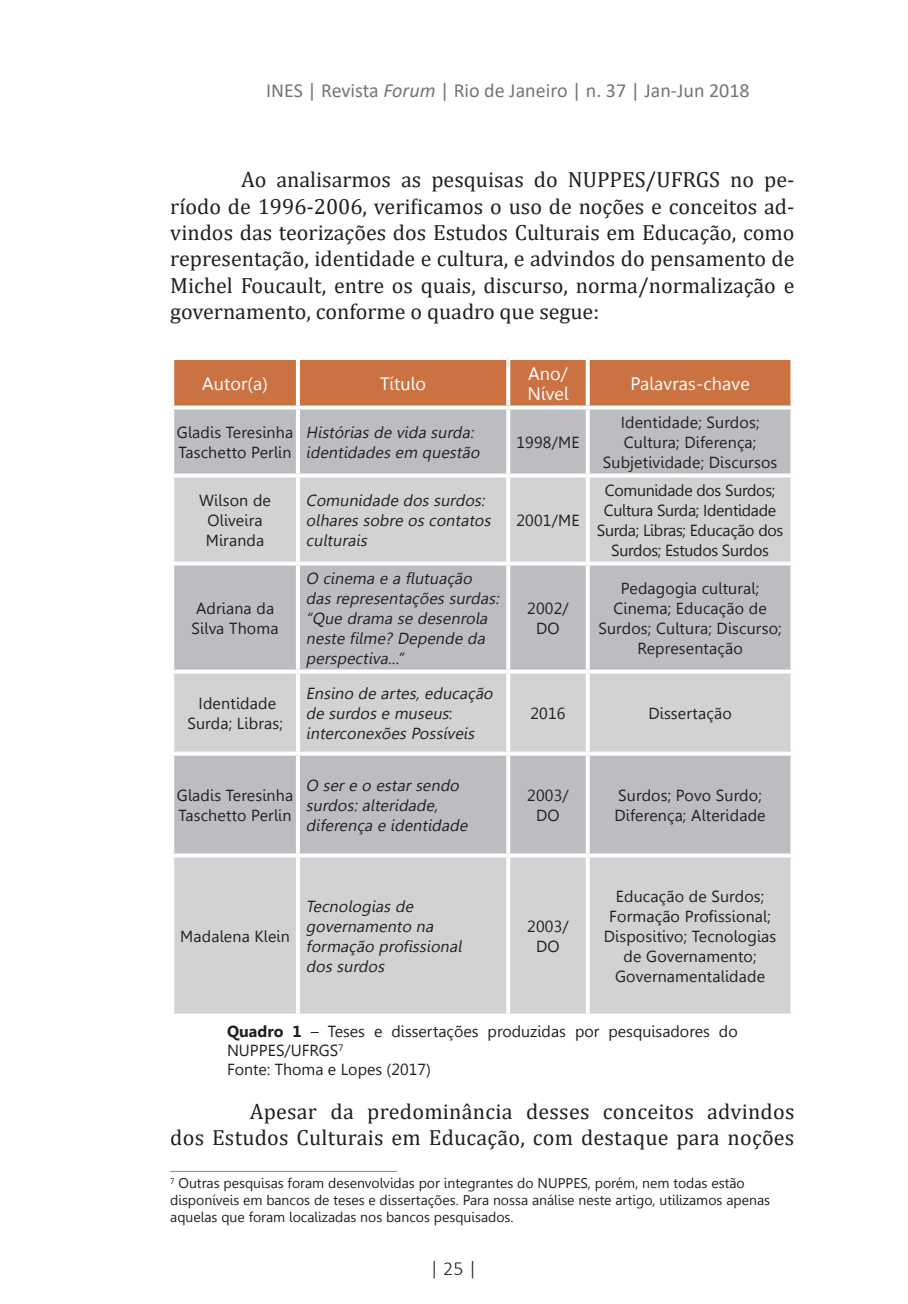
<style>
.page{position:relative;width:908px;height:1304px;background:#fff}
.page>*{position:absolute;margin:0;border:0;box-sizing:border-box;transform-origin:0 0}
.t1{font:22px/26.4px "Cambria";letter-spacing:.01em;color:#231f20;text-align:justify}
.t2{font:20px "Calibri";color:#737779}
.t3{font:300 20px "Calibri";color:#231f20}
.texto_tabela{font:18px/20px "Gisha";letter-spacing:.01em;color:#fff}
.texto_tabela-2{font:16px/20px "Gisha";letter-spacing:.01em;color:#231f20;text-align:center}
.texto_tabela-3{font:italic 16px/20px "Gisha";color:#231f20}
.legenda{font:16px/19.2px "Gisha";color:#231f20}
.texto_tabela-4{font:16px/20px "Gisha";letter-spacing:-.02em;color:#231f20;text-align:center}
.pé_de_página{font:14px/16.8px "Gisha";color:#231f20}
.s1{font-style:italic}
.s2{font-style:normal}
.s3{font-weight:700}
</style>
<div class="page">
<div style="left:174px;top:360px;width:616px;height:46px;background:#cb7243"></div>
<div style="left:174px;top:410px;width:616px;height:64px;background:#bcbdc0"></div>
<svg style="left:174px;top:478px;width:616px;height:536px;background:#c9cacc"></svg>
<hr style="left:296px;top:360px;width:4px;height:46px;background:#fff">
<svg style="left:506px;top:360px;width:4px;height:46px"></svg>
<svg style="left:585px;top:360px;width:4px;height:46px"></svg>
<svg style="left:790px;top:360px;width:3px;height:46px"></svg>
<svg style="left:172px;top:406px;width:126px;height:4px"></svg>
<svg style="left:298px;top:409px;width:210px;height:1px"></svg>
<hr style="left:296px;top:410px;width:4px;height:64px;background:#fff">
<svg style="left:508px;top:406px;width:79px;height:4px"></svg>
<svg style="left:506px;top:410px;width:4px;height:64px"></svg>
<svg style="left:587px;top:406px;width:205px;height:4px"></svg>
<svg style="left:585px;top:410px;width:4px;height:64px"></svg>
<svg style="left:790px;top:410px;width:2px;height:64px"></svg>
<svg style="left:173px;top:477px;width:125px;height:1px"></svg>
<svg style="left:298px;top:477px;width:210px;height:1px"></svg>
<hr style="left:296px;top:478px;width:4px;height:84px;background:#fff">
<svg style="left:508px;top:474px;width:79px;height:4px"></svg>
<svg style="left:506px;top:478px;width:4px;height:84px"></svg>
<svg style="left:587px;top:474px;width:205px;height:4px"></svg>
<svg style="left:585px;top:478px;width:4px;height:84px"></svg>
<svg style="left:790px;top:478px;width:2px;height:84px"></svg>
<svg style="left:172px;top:562px;width:126px;height:4px"></svg>
<svg style="left:298px;top:562px;width:210px;height:4px"></svg>
<hr style="left:296px;top:566px;width:4px;height:104px;background:#fff">
<svg style="left:508px;top:562px;width:79px;height:4px"></svg>
<svg style="left:506px;top:566px;width:4px;height:104px"></svg>
<svg style="left:587px;top:562px;width:205px;height:4px"></svg>
<svg style="left:585px;top:566px;width:4px;height:104px"></svg>
<svg style="left:790px;top:566px;width:2px;height:104px"></svg>
<svg style="left:173px;top:670px;width:125px;height:4px"></svg>
<svg style="left:298px;top:670px;width:210px;height:4px"></svg>
<hr style="left:296px;top:674px;width:4px;height:78px;background:#fff">
<svg style="left:508px;top:670px;width:79px;height:4px"></svg>
<svg style="left:506px;top:674px;width:4px;height:78px"></svg>
<svg style="left:587px;top:670px;width:205px;height:4px"></svg>
<svg style="left:585px;top:674px;width:4px;height:78px"></svg>
<svg style="left:790px;top:674px;width:2px;height:78px"></svg>
<svg style="left:172px;top:752px;width:126px;height:4px"></svg>
<svg style="left:298px;top:752px;width:210px;height:4px"></svg>
<hr style="left:296px;top:756px;width:4px;height:97px;background:#fff">
<svg style="left:508px;top:752px;width:79px;height:4px"></svg>
<svg style="left:506px;top:756px;width:4px;height:97px"></svg>
<svg style="left:587px;top:752px;width:205px;height:4px"></svg>
<svg style="left:585px;top:756px;width:4px;height:97px"></svg>
<svg style="left:790px;top:756px;width:1px;height:97px"></svg>
<svg style="left:172px;top:853px;width:126px;height:4px"></svg>
<svg style="left:298px;top:853px;width:210px;height:4px"></svg>
<hr style="left:296px;top:857px;width:4px;height:157px;background:#fff">
<svg style="left:508px;top:853px;width:79px;height:4px"></svg>
<svg style="left:506px;top:857px;width:4px;height:157px"></svg>
<svg style="left:587px;top:853px;width:205px;height:4px"></svg>
<svg style="left:585px;top:857px;width:4px;height:157px"></svg>
<svg style="left:790px;top:857px;width:2px;height:157px"></svg>
<hr style="left:170px;top:1171px;width:227px;height:1px;background:#cb7243">
<p class="t2" style="left:266px;top:77px;width:485px">INES | Revista <span class="s1">Forum</span> | Rio de Janeiro | n. 37 | Jan-Jun 2018</p>
<p class="t1" style="left:170px;top:166px;width:625px;text-indent:71px">Ao analisarmos as pesquisas do NUPPES/UFRGS no pe&shy;ríodo de 1996-2006, verificamos o uso de noções e conceitos ad&shy;vindos das teorizações dos Estudos Culturais em Educação, como representação, identidade e cultura, e advindos do pensamento de Michel Foucault, entre os quais, discurso, norma/normalização e governamento, conforme o quadro que segue:</p>
<p class="texto_tabela" style="left:202px;top:373px;width:67px">Autor(a)</p>
<p class="texto_tabela" style="left:380px;top:373px;width:48px">Título</p>
<p class="texto_tabela" style="left:527px;top:363px;width:43px">Ano/<br>Nível</p>
<p class="texto_tabela" style="left:630px;top:373px;width:121px">Palavras-chave</p>
<p class="texto_tabela-2" style="left:177px;top:422px;width:118px;text-align:left">Gladis Teresinha<br>Taschetto Perlin</p>
<p class="texto_tabela-3" style="left:306px;top:422px;width:178px">Histórias de vida surda: identidades em questão</p>
<p class="texto_tabela-2" style="left:516px;top:432px;width:64px">1998/ME</p>
<p class="texto_tabela-2" style="left:602px;top:412px;width:176px">Identidade; Surdos;<br>Cultura; Diferença;<br>Subjetividade; Discursos</p>
<p class="texto_tabela-2" style="left:199px;top:490px;width:73px">Wilson de<br>Oliveira<br>Miranda</p>
<p class="texto_tabela-3" style="left:306px;top:490px;width:189px">Comunidade dos surdos: olhares sobre os contatos culturais</p>
<p class="texto_tabela-2" style="left:191px;top:598px;width:88px;text-align:left">Adriana da<br>Silva Thoma</p>
<p class="texto_tabela-3" style="left:306px;top:568px;width:197px">O cinema e a flutuação das representações surdas: “Que drama se desenrola neste filme? Depende da perspectiva...”</p>
<p class="texto_tabela-2" style="left:187px;top:693px;width:97px">Identidade<br>Surda; Libras;</p>
<p class="texto_tabela-3" style="left:306px;top:683px;width:191px">Ensino de artes, educação de surdos e museus<span class="s2">: </span>interconexões Possíveis</p>
<p class="texto_tabela-2" style="left:516px;top:510px;width:64px">2001/ME</p>
<p class="texto_tabela-2" style="left:527px;top:598px;width:43px">2002/<br>DO</p>
<p class="texto_tabela-4" style="left:596px;top:480px;width:188px">Comunidade dos Surdos;<br>Cultura Surda; Identidade<br>Surda; Libras; Educação dos<br>Surdos; Estudos Surdos</p>
<p class="texto_tabela-2" style="left:598px;top:578px;width:185px">Pedagogia cultural;<br>Cinema; Educação de<br>Surdos; Cultura; Discurso;<br>Representação</p>
<p class="texto_tabela-2" style="left:530px;top:703px;width:36px">2016</p>
<p class="texto_tabela-2" style="left:648px;top:703px;width:85px">Dissertação</p>
<p class="texto_tabela-2" style="left:177px;top:785px;width:118px;text-align:left">Gladis Teresinha<br>Taschetto Perlin</p>
<p class="texto_tabela-3" style="left:306px;top:775px;width:166px">O ser e o estar sendo surdos: alteridade, diferença e identidade</p>
<p class="texto_tabela-2" style="left:527px;top:785px;width:43px">2003/<br>DO</p>
<p class="texto_tabela-2" style="left:614px;top:785px;width:153px;text-align:left">Surdos; Povo Surdo;<br>Diferença; Alteridade</p>
<p class="texto_tabela-2" style="left:180px;top:926px;width:111px">Madalena Klein</p>
<p class="texto_tabela-3" style="left:306px;top:896px;width:160px">Tecnologias de governamento na formação profissional dos surdos</p>
<p class="texto_tabela-2" style="left:527px;top:916px;width:43px">2003/<br>DO</p>
<p class="texto_tabela-2" style="left:603px;top:886px;width:174px">Educação de Surdos;<br>Formação Profissional;<br>Dispositivo; Tecnologias de Governamento;<br>Governamentalidade</p>
<p class="legenda" style="left:227px;top:1022px;width:512px"><span class="s3">Quadro 1</span> – Teses e dissertações produzidas por pesquisadores do<br>NUPPES/UFRGS<sup>7</sup></p>
<p class="legenda" style="left:227px;top:1060px;width:205px">Fonte: Thoma e Lopes (2017)</p>
<p class="t1" style="left:170px;top:1098px;width:625px;text-align:right">Apesar da predominância desses conceitos advindos<br>dos Estudos Culturais em Educação, com destaque para noções</p>
<p class="pé_de_página" style="left:170px;top:1175px;width:601px"><sup>7</sup> Outras pesquisas foram desenvolvidas por integrantes do NUPPES, porém, nem todas estão disponíveis em bancos de teses e dissertações. Para nossa análise neste artigo, utilizamos apenas aquelas que foram localizadas nos bancos pesquisados.</p>
<p class="t3" style="left:429px;top:1256px;width:49px">| 25 |</p>
</div>
